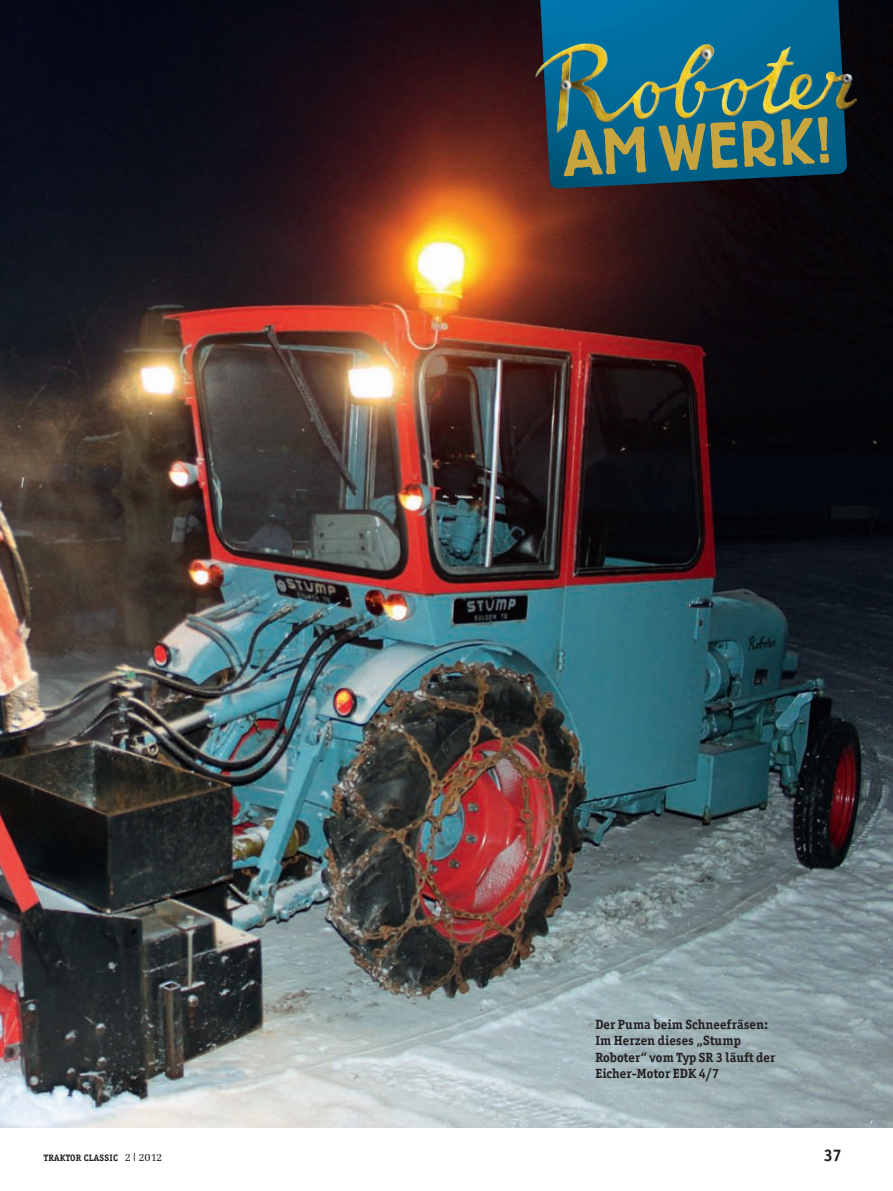
<style>
.page{position:relative;width:893px;height:1191px;background:#fff}
.page>*{position:absolute;margin:0;border:0;box-sizing:border-box;transform-origin:0 0}
.t1{font:500 64.5px "Berliner Grotesk";color:#c8a43f}
.t2{font:700 16.95px "Officina Serif";color:#231f20}
.t3{font:700 13.5px/16.5px "Officina Serif";letter-spacing:.005em;color:#231f20}
.t4{font:700 9.45px "Officina Serif";letter-spacing:.025em;color:#231f20}
.s1{font-family:"Melior";font-weight:400;font-size:11.1px}
</style>
<div class="page">
<img style="left:0;top:0;width:893px;height:1127px">
<img style="left:539px;top:0;width:308px;height:189px">
<img style="left:535px;top:43px;width:322px;height:90px">
<h1 class="t1" style="left:562px;top:131px;width:270px;rotate:-3deg">AM WERK!</h1>
<p class="t3" style="left:595px;top:1017px;width:182px">Der Puma beim Schneefräsen:<br>Im Herzen dieses „Stump<br>Roboter“ vom Typ SR 3 läuft der<br>Eicher-Motor EDK 4/7</p>
<p class="t4" style="left:44px;top:1154px;width:120px">TRAKTOR CLASSIC <span class="s1">2|2012</span></p>
<p class="t2" style="left:824px;top:1148px;width:20px">37</p>
</div>
